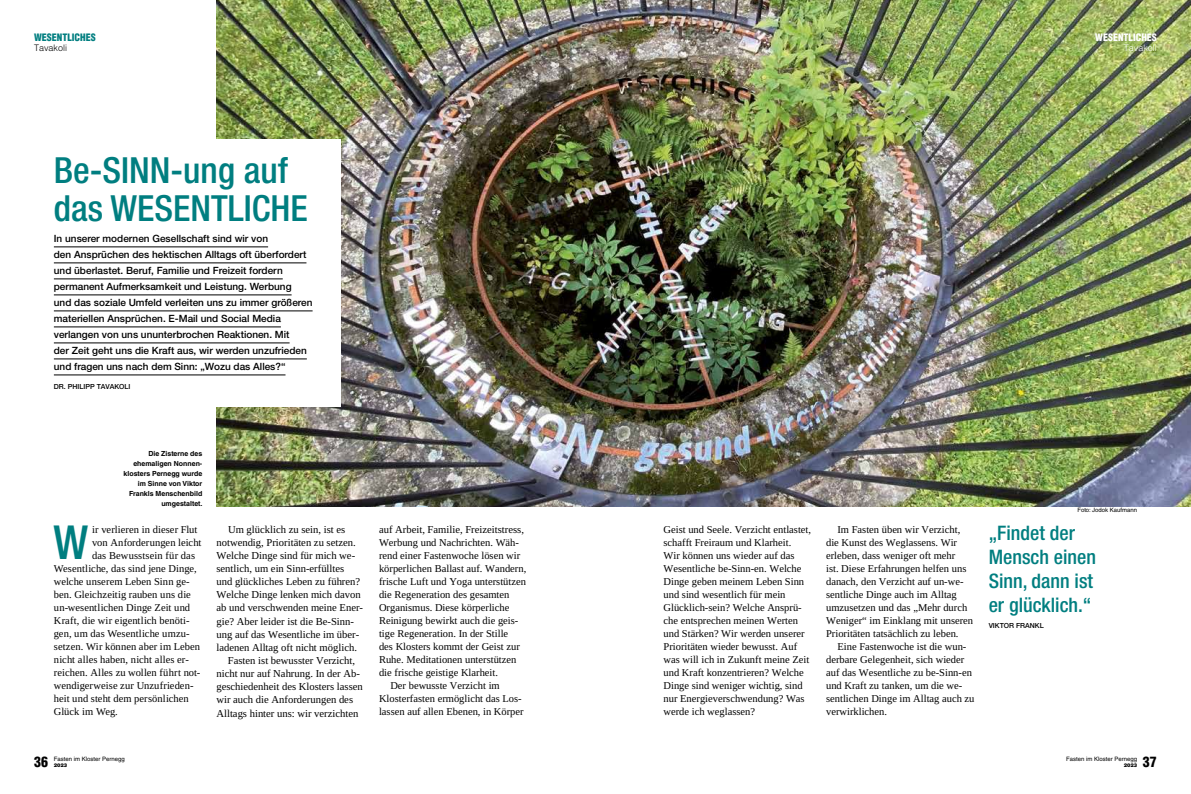
<style>
.page{position:relative;width:1191px;height:794px;background:#fff}
.page>*{position:absolute;margin:0;border:0;box-sizing:border-box;transform-origin:0 0}
.t1{font:500 condensed 46.9px "Helvetica Neue LT Std";color:#007e80}
.t2{font:500 condensed 36px/38px "Helvetica Neue LT Std";color:#007e80}
.t3{font:500 condensed 20px/24px "Helvetica Neue LT Std";color:#007e80}
.t4{font:900 condensed 14px "Helvetica LT Std";color:#000}
.t5{font:10.6px "Tinos";color:#000}
.t6{font:10.5px/13px "Tinos";color:#000}
.t7{font:500 10px/16px "Helvetica Neue LT Std";color:#000}
.t8{font:900 condensed 10px "Helvetica LT Std";color:#007e80}
.t9{font:900 condensed 10px "Helvetica LT Std";color:#fff}
.t10{font:300 9px "Helvetica LT Std";color:#000}
.t11{font:300 9px "Helvetica LT Std";color:#fff}
.t12{font:700 7px/10px "Helvetica LT Std";color:#000;text-align:right}
.t13{font:500 7px "Helvetica Neue LT Std";color:#000}
.t14{font:6px "Helvetica LT Std";color:#000}
.t15{font:900 5px "Helvetica LT Std";color:#000}
</style>
<div class="page">
<img style="left:216px;top:0;width:975px;height:506px">
<div style="left:54px;top:139px;width:286px;height:268px;background:#fff"></div>
<hr style="left:54px;top:246px;width:214px;height:1px;background:#000">
<hr style="left:54px;top:262px;width:252px;height:1px;background:#000">
<hr style="left:54px;top:278px;width:229px;height:1px;background:#000">
<hr style="left:54px;top:294px;width:237px;height:1px;background:#000">
<hr style="left:54px;top:310px;width:258px;height:1px;background:#000">
<hr style="left:54px;top:326px;width:227px;height:1px;background:#000">
<hr style="left:54px;top:342px;width:235px;height:1px;background:#000">
<hr style="left:54px;top:358px;width:253px;height:1px;background:#000">
<hr style="left:54px;top:374px;width:231px;height:1px;background:#000">
<p class="t8" style="left:34px;top:31px;width:63px">WESENTLICHES</p>
<p class="t10" style="left:34px;top:42px;width:35px">Tavakoli</p>
<h2 class="t2" style="left:54px;top:150px;width:255px">Be-SINN-ung auf das WESENTLICHE</h2>
<p class="t7" style="left:54px;top:231px;width:260px">In unserer modernen Gesellschaft sind wir von<br>den Ansprüchen des hektischen Alltags oft überfordert und überlastet. Beruf, Familie und Freizeit fordern permanent Aufmerksamkeit und Leistung. Werbung<br>und das soziale Umfeld verleiten uns zu immer größeren materiellen Ansprüchen. E-Mail und Social Media verlangen von uns ununterbrochen Reaktionen. Mit<br>der Zeit geht uns die Kraft aus, wir werden unzufrieden und fragen uns nach dem Sinn: „Wozu das Alles?“</p>
<p class="t13" style="left:54px;top:382px;width:78px">DR. PHILIPP TAVAKOLI</p>
<p class="t12" style="left:124px;top:449px;width:80px">Die Zisterne des ehemaligen Nonnen&shy;klosters Pernegg wurde im Sinne von Viktor<br>Frankls Menschenbild umgestaltet.</p>
<h1 class="t1" style="left:54px;top:514px;width:36px">W</h1>
<p class="t6" style="left:92px;top:522px;width:107px">ir verlieren in dieser Flut</p>
<p class="t6" style="left:92px;top:535px;width:111px">von Anforderungen leicht</p>
<p class="t6" style="left:92px;top:548px;width:105px">das Bewusstsein für das</p>
<p class="t6" style="left:54px;top:561px;width:144px">Wesentliche, das sind jene Dinge,</p>
<p class="t6" style="left:54px;top:574px;width:137px">welche unserem Leben Sinn ge-</p>
<p class="t6" style="left:54px;top:587px;width:138px">ben. Gleichzeitig rauben uns die</p>
<p class="t6" style="left:54px;top:600px;width:138px">un-wesentlichen Dinge Zeit und</p>
<p class="t6" style="left:54px;top:613px;width:137px">Kraft, die wir eigentlich benöti-</p>
<p class="t6" style="left:54px;top:626px;width:137px">gen, um das Wesentliche umzu-</p>
<p class="t6" style="left:54px;top:639px;width:148px">setzen. Wir können aber im Leben</p>
<p class="t6" style="left:54px;top:652px;width:137px">nicht alles haben, nicht alles er-</p>
<p class="t6" style="left:54px;top:665px;width:148px">reichen. Alles zu wollen führt not-</p>
<p class="t6" style="left:54px;top:678px;width:141px">wendigerweise zur Unzufrieden-</p>
<p class="t6" style="left:54px;top:691px;width:136px">heit und steht dem persönlichen</p>
<p class="t6" style="left:54px;top:704px;width:65px">Glück im Weg.</p>
<p class="t5" style="left:228px;top:522px;width:119px">Um glücklich zu sein, ist es</p>
<p class="t5" style="left:216px;top:535px;width:141px">notwendig, Prioritäten zu setzen.</p>
<p class="t5" style="left:216px;top:548px;width:140px">Welche Dinge sind für mich we-</p>
<p class="t5" style="left:216px;top:561px;width:129px">sentlich, um ein Sinn-erfülltes</p>
<p class="t5" style="left:216px;top:575px;width:145px">und glückliches Leben zu führen?</p>
<p class="t5" style="left:216px;top:588px;width:146px">Welche Dinge lenken mich davon</p>
<p class="t5" style="left:216px;top:601px;width:148px">ab und verschwenden meine Ener-</p>
<p class="t5" style="left:216px;top:614px;width:139px">gie? Aber leider ist die Be-Sinn-</p>
<p class="t5" style="left:216px;top:627px;width:144px">ung auf das Wesentliche im über-</p>
<p class="t5" style="left:216px;top:640px;width:142px">ladenen Alltag oft nicht möglich.</p>
<p class="t5" style="left:228px;top:653px;width:129px">Fasten ist bewusster Verzicht,</p>
<p class="t5" style="left:216px;top:667px;width:145px">nicht nur auf Nahrung. In der Ab-</p>
<p class="t5" style="left:216px;top:680px;width:148px">geschiedenheit des Klosters lassen</p>
<p class="t5" style="left:216px;top:693px;width:138px">wir auch die Anforderungen des</p>
<p class="t5" style="left:216px;top:706px;width:143px">Alltags hinter uns: wir verzichten</p>
<h3 class="t4" style="left:34px;top:753px;width:15px">36</h3>
<p class="t14" style="left:54px;top:756px;width:73px">Fasten im Kloster Pernegg</p>
<p class="t15" style="left:54px;top:762px;width:15px">2023</p>
<p class="t5" style="left:379px;top:522px;width:146px">auf Arbeit, Familie, Freizeitstress,</p>
<p class="t6" style="left:379px;top:535px;width:141px">Werbung und Nachrichten. Wäh-</p>
<p class="t6" style="left:379px;top:548px;width:143px">rend einer Fastenwoche lösen wir</p>
<p class="t6" style="left:379px;top:561px;width:149px">körperlichen Ballast auf. Wandern,</p>
<p class="t6" style="left:379px;top:574px;width:148px">frische Luft und Yoga unterstützen</p>
<p class="t6" style="left:379px;top:587px;width:132px">die Regeneration des gesamten</p>
<p class="t6" style="left:379px;top:600px;width:132px">Organismus. Diese körperliche</p>
<p class="t6" style="left:379px;top:613px;width:141px">Reinigung bewirkt auch die geis-</p>
<p class="t6" style="left:379px;top:626px;width:131px">tige Regeneration. In der Stille</p>
<p class="t6" style="left:379px;top:639px;width:142px">des Klosters kommt der Geist zur</p>
<p class="t6" style="left:379px;top:652px;width:139px">Ruhe. Meditationen unterstützen</p>
<p class="t6" style="left:379px;top:665px;width:120px">die frische geistige Klarheit.</p>
<p class="t6" style="left:390px;top:678px;width:111px">Der bewusste Verzicht im</p>
<p class="t6" style="left:379px;top:691px;width:144px">Klosterfasten ermöglicht das Los-</p>
<p class="t6" style="left:379px;top:704px;width:146px">lassen auf allen Ebenen, in Körper</p>
<p class="t9" style="left:1095px;top:31px;width:63px">WESENTLICHES</p>
<p class="t11" style="left:1124px;top:42px;width:35px">Tavakoli</p>
<p class="t6" style="left:663px;top:522px;width:149px">Geist und Seele. Verzicht entlastet, schafft Freiraum und Klarheit.<br>Wir können uns wieder auf das<br>Wesentliche be-Sinn-en. Welche<br>Dinge geben meinem Leben Sinn und sind wesentlich für mein<br>Glücklich-sein? Welche Ansprü&shy;che entsprechen meinen Werten und Stärken? Wir werden unserer<br>Prioritäten wieder bewusst. Auf was will ich in Zukunft meine Zeit und Kraft konzentrieren? Welche<br>Dinge sind weniger wichtig, sind nur Energieverschwendung? Was werde ich weglassen?</p>
<p class="t6" style="left:826px;top:522px;width:148px;text-indent:11px">Im Fasten üben wir Verzicht, die Kunst des Weglassens. Wir erleben, dass weniger oft mehr<br>ist. Diese Erfahrungen helfen uns danach, den Verzicht auf un-we&shy;sentliche Dinge auch im Alltag umzusetzen und das „Mehr durch<br>Weniger“ im Einklang mit unseren<br>Prioritäten tatsächlich zu leben.</p>
<p class="t6" style="left:826px;top:639px;width:150px;text-indent:11px">Eine Fastenwoche ist die wun&shy;derbare Gelegenheit, sich wieder auf das Wesentliche zu be-Sinn-en und Kraft zu tanken, um die we&shy;sentlichen Dinge im Alltag auch zu verwirklichen.</p>
<p class="t14" style="left:1077px;top:506px;width:61px">Foto: Jodok Kaufmann</p>
<h3 class="t3" style="left:988px;top:520px;width:109px">„Findet der<br>Mensch einen<br>Sinn, dann ist er glücklich.“</h3>
<p class="t13" style="left:988px;top:621px;width:56px">VIKTOR FRANKL</p>
<h3 class="t4" style="left:1143px;top:753px;width:15px">37</h3>
<p class="t14" style="left:1066px;top:756px;width:73px">Fasten im Kloster Pernegg</p>
<p class="t15" style="left:1123px;top:762px;width:15px">2023</p>
</div>
